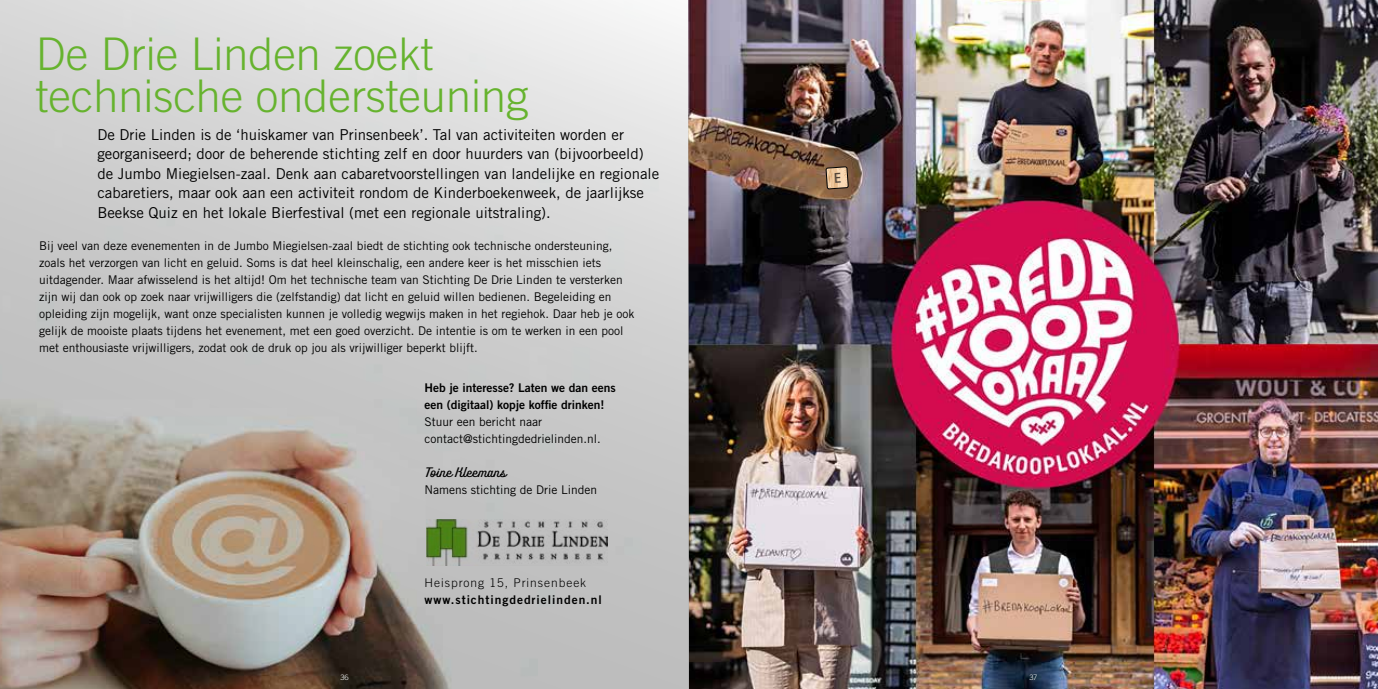
<style>
.page{position:relative;width:1378px;height:689px;background:#fff}
.page>*{position:absolute;margin:0;border:0;box-sizing:border-box;transform-origin:0 0}
.t1{font:300 45px/42.2px "Trade Gothic LT Std";color:#66b32e}
.t2{font:15px/19.5px "Trade Gothic LT Std";color:#000}
.t3{font:12px/17px "Trade Gothic LT Std";color:#000}
.t4{font:12px/17px "Trade Gothic LT Std Bd 2";color:#000}
.t5{font:12px "Trade Gothic LT Std Bd 2";letter-spacing:.08em;color:#000}
.t6{font:300 12px "Trade Gothic LT Std";letter-spacing:.08em;color:#000}
.t7{font:12px "Benson Script No 30";color:#000}
.t8{font:300 7.5px "Trade Gothic LT Std";color:#fff}
</style>
<div class="page">
<img style="left:0;top:0;width:1378px;height:689px">
<img style="left:426px;top:520px;width:181px;height:45px">
<svg style="left:826px;top:158px;width:23px;height:31px"></svg>
<h1 class="t1" style="left:36px;top:32px;width:494px">De Drie Linden zoekt technische ondersteuning</h1>
<p class="t2" style="left:97px;top:125px;width:563px">De Drie Linden is de ‘huiskamer van Prinsenbeek’. Tal van activiteiten worden er georganiseerd; door de beherende stichting zelf en door huurders van (bijvoorbeeld) de Jumbo Miegielsen-zaal. Denk aan cabaretvoorstellingen van landelijke en regionale cabaretiers, maar ook aan een activiteit rondom de Kinderboekenweek, de jaarlijkse Beekse Quiz en het lokale Bierfestival (met een regionale uitstraling).</p>
<p class="t3" style="left:39px;top:237px;width:596px">Bij veel van deze evenementen in de Jumbo Miegielsen-zaal biedt de stichting ook technische ondersteuning, zoals het verzorgen van licht en geluid. Soms is dat heel kleinschalig, een andere keer is het misschien iets uitdagender. Maar afwisselend is het altijd! Om het technische team van Stichting De Drie Linden te versterken zijn wij dan ook op zoek naar vrijwilligers die (zelfstandig) dat licht en geluid willen bedienen. Begeleiding en opleiding zijn mogelijk, want onze specialisten kunnen je volledig wegwijs maken in het regiehok. Daar heb je ook gelijk de mooiste plaats tijdens het evenement, met een goed overzicht. De intentie is om te werken in een pool met enthousiaste vrijwilligers, zodat ook de druk op jou als vrijwilliger beperkt blijft.</p>
<p class="t4" style="left:424px;top:379px;width:193px">Heb je interesse? Laten we dan eens een (digitaal) kopje koffie drinken!</p>
<p class="t3" style="left:424px;top:413px;width:178px">Stuur een bericht naar contact@stichtingdedrielinden.nl.</p>
<p class="t7" style="left:424px;top:464px;width:83px">Toine Kleemans</p>
<p class="t3" style="left:424px;top:481px;width:174px">Namens stichting de Drie Linden</p>
<p class="t6" style="left:424px;top:575px;width:163px">Heisprong 15, Prinsenbeek</p>
<p class="t5" style="left:424px;top:592px;width:179px">www.stichtingdedrielinden.nl</p>
<p class="t8" style="left:340px;top:672px;width:10px">36</p>
<p class="t8" style="left:1029px;top:672px;width:9px">37</p>
</div>
